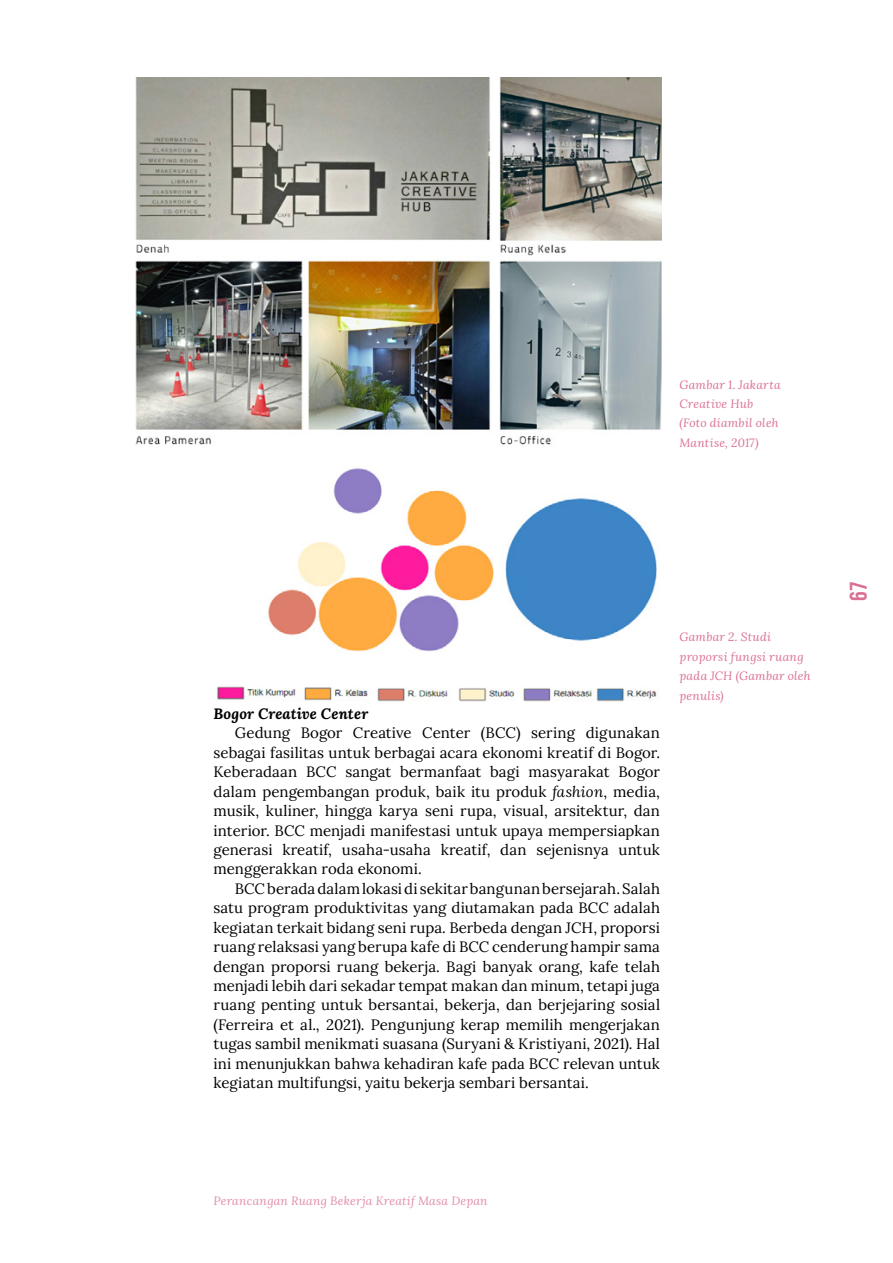
<style>
.page{position:relative;width:893px;height:1263px;background:#fff}
.page>*{position:absolute;margin:0;border:0;box-sizing:border-box;transform-origin:0 0}
.t1{font:24px "Bebas Neue";color:#db7093}
._1-Body{font:15px/19.5px "Lora";letter-spacing:.005em;color:#000;text-align:justify}
._1-Body-2{font:italic 700 15px "Lora";letter-spacing:.005em;color:#000}
._1-Figure_Caption{font:italic 12px/19.5px "Lora";letter-spacing:.02em;color:#db7093}
.t2{font:italic 12px "Lora";letter-spacing:.02em;color:#e28da9}
.s1{font-style:italic}
</style>
<div class="page">
<img style="left:136px;top:78px;width:525px;height:367px">
<img style="left:217px;top:468px;width:440px;height:233px">
<p class="_1-Figure_Caption" style="left:679px;top:374px;width:103px">Gambar 1. Jakarta<br>Creative Hub (Foto diambil oleh<br>Mantise, 2017)</p>
<p class="_1-Body-2" style="left:214px;top:703px;width:156px">Bogor Creative Center</p>
<p class="_1-Body" style="left:214px;top:722px;width:448px;text-indent:21px">Gedung Bogor Creative Center (BCC) sering digunakan sebagai fasilitas untuk berbagai acara ekonomi kreatif di Bogor.<br>Keberadaan BCC sangat bermanfaat bagi masyarakat Bogor dalam pengembangan produk, baik itu produk <span class="s1">fashion</span>, media, musik, kuliner, hingga karya seni rupa, visual, arsitektur, dan interior. BCC menjadi manifestasi untuk upaya mempersiapkan generasi kreatif, usaha-usaha kreatif, dan sejenisnya untuk menggerakkan roda ekonomi.</p>
<p class="_1-Body" style="left:214px;top:878px;width:448px;text-indent:21px">BCC berada dalam lokasi di sekitar bangunan bersejarah. Salah satu program produktivitas yang diutamakan pada BCC adalah kegiatan terkait bidang seni rupa. Berbeda dengan JCH, proporsi ruang relaksasi yang berupa kafe di BCC cenderung hampir sama dengan proporsi ruang bekerja. Bagi banyak orang, kafe telah menjadi lebih dari sekadar tempat makan dan minum, tetapi juga ruang penting untuk bersantai, bekerja, dan berjejaring sosial (Ferreira et al., 2021). Pengunjung kerap memilih mengerjakan tugas sambil menikmati suasana (Suryani &amp; Kristiyani, 2021). Hal ini menunjukkan bahwa kehadiran kafe pada BCC relevan untuk kegiatan multifungsi, yaitu bekerja sembari bersantai.</p>
<p class="_1-Figure_Caption" style="left:679px;top:627px;width:133px">Gambar 2. Studi proporsi fungsi ruang pada JCH (Gambar oleh penulis)</p>
<h1 class="t1" style="left:845px;top:601px;width:21px;rotate:-90deg">67</h1>
<p class="t2" style="left:214px;top:1192px;width:276px">Perancangan Ruang Bekerja Kreatif Masa Depan</p>
</div>
